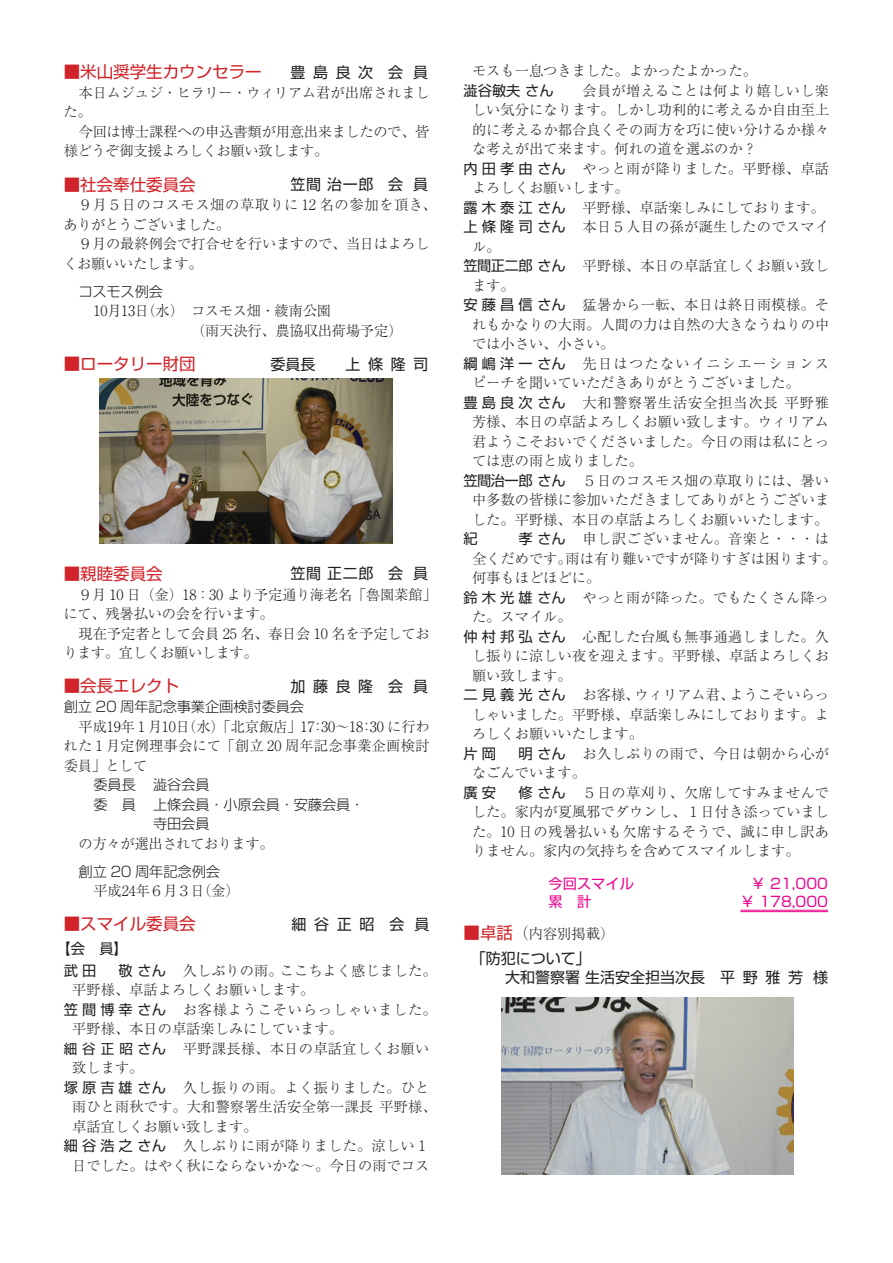
<style>
.page{position:relative;width:893px;height:1263px;background:#fff}
.page>*{position:absolute;margin:0;border:0;box-sizing:border-box;transform-origin:0 0}
.t1{font:16.5px "Shin Go Pro";color:#d1232a}
.t2{font:15px "Shin Go Pro";letter-spacing:.04em;color:#231f20}
.t3{font:15px "Shin Go Pro";color:#231f20}
.t4{font:300 14.25px/19.5px "Ryumin Pro";color:#231f20}
.t5{font:300 14.25px/19.5px "Ryumin Pro";letter-spacing:.02em;color:#231f20}
.t6{font:300 14.25px/19.5px "Ryumin Pro";letter-spacing:-.02em;color:#231f20}
.t7{font:300 14.25px "Shin Go Pro";letter-spacing:-.01em;color:#231f20}
.t8{font:300 14.25px/19.5px "Ryumin Pro";letter-spacing:.025em;color:#231f20}
.t9{font:300 14.25px/19.5px "Ryumin Pro";letter-spacing:.03em;color:#231f20}
.t10{font:14.25px "Shin Go Pro";color:#ed028c}
.t11{font:300 14.25px "Ryumin Pro";letter-spacing:-.025em;color:#231f20}
.t12{font:14.25px "Shin Go Pro";color:#231f20}
.s1{font-family:"Shin Go Pro";font-weight:400}
.s2{font-family:"Shin Go Pro";font-weight:400;font-size:13.5px}
.s3{font-family:"Shin Go Pro";font-weight:400;font-size:16.5px;color:#d1232a}
.s4{font-size:15.75px}
</style>
<div class="page">
<hr style="left:740px;top:910px;width:88px;height:1px;background:#ed028c">
<hr style="left:740px;top:911px;width:88px;height:1px;background:#ed028c">
<img style="left:501px;top:997px;width:293px;height:178px">
<img style="left:99px;top:378px;width:293px;height:165px">
<p class="t1" style="left:64px;top:58px;width:199px">■米山奨学生カウンセラー</p>
<p class="t2" style="left:290px;top:60px;width:139px">豊島良次 会 員</p>
<p class="t4" style="left:64px;top:82px;width:367px;text-indent:15px">本日ムジュジ・ヒラリー・ウィリアム君が出席されました。</p>
<p class="t4" style="left:64px;top:121px;width:367px;text-indent:15px">今回は博士課程への申込書類が用意出来ましたので、皆様どうぞ御支援よろしくお願い致します。</p>
<p class="t1" style="left:64px;top:171px;width:134px">■社会奉仕委員会</p>
<p class="t2" style="left:290px;top:172px;width:139px">笠間 治一郎 会 員</p>
<p class="t9" style="left:64px;top:194px;width:375px;text-indent:15px">９月５日のコスモス畑の草取りに 12 名の参加を頂き、ありがとうございました。</p>
<p class="t6" style="left:63px;top:233px;width:368px;text-indent:15px">９月の最終例会で打合せを行いますので、当日はよろしくお願いいたします。</p>
<p class="t7" style="left:78px;top:280px;width:86px">コスモス例会</p>
<p class="t4" style="left:93px;top:300px;width:239px">10月13日（水） コスモス畑・綾南公園</p>
<p class="t4" style="left:191px;top:320px;width:213px">（雨天決行、農協収出荷場予定）</p>
<p class="t1" style="left:64px;top:350px;width:134px">■ロータリー財団</p>
<p class="t2" style="left:270px;top:351px;width:159px">委員長　 上條隆司</p>
<p class="t1" style="left:64px;top:560px;width:100px">■親睦委員会</p>
<p class="t2" style="left:290px;top:561px;width:139px">笠間 正二郎 会 員</p>
<p class="t4" style="left:64px;top:583px;width:375px;text-indent:15px">９月 10 日（金）18：30 より予定通り海老名「魯園菜館」にて、残暑払いの会を行います。</p>
<p class="t6" style="left:63px;top:622px;width:368px;text-indent:15px">現在予定者として会員 25 名、春日会 10 名を予定しております。宜しくお願いします。</p>
<p class="t1" style="left:64px;top:673px;width:117px">■会長エレクト</p>
<p class="t2" style="left:290px;top:674px;width:139px">加藤良隆 会 員</p>
<p class="t7" style="left:64px;top:695px;width:242px">創立 20 周年記念事業企画検討委員会</p>
<p class="t4" style="left:64px;top:715px;width:367px;text-align:justify;text-indent:15px">平成19年１月10日（水）「北京飯店」17：30～18：30 に行われた１月定例理事会にて「創立 20 周年記念事業企画検討委員」として</p>
<p class="t7" style="left:93px;top:773px;width:118px">委員長 澁谷会員</p>
<p class="t7" style="left:93px;top:792px;width:272px">委　員 上條会員・小原会員・安藤会員・</p>
<p class="t7" style="left:153px;top:812px;width:58px">寺田会員</p>
<p class="t11" style="left:79px;top:832px;width:197px">の方々が選出されております。</p>
<p class="t7" style="left:79px;top:859px;width:143px">創立 20 周年記念例会</p>
<p class="t6" style="left:93px;top:880px;width:148px">平成24年６月３日（金）</p>
<p class="t1" style="left:64px;top:910px;width:134px">■スマイル委員会</p>
<p class="t2" style="left:292px;top:912px;width:139px">細谷正昭 会 員</p>
<p class="t12" style="left:57px;top:937px;width:73px">【会　員】</p>
<p class="t4" style="left:72px;top:960px;width:366px;text-indent:-9px"><span class="s1">武田　敬 さん</span> 久しぶりの雨。ここちよく感じました。平野様、卓話よろしくお願いします。</p>
<p class="t8" style="left:72px;top:999px;width:366px;text-indent:-9px"><span class="s1">笠間博幸 さん</span> お客様ようこそいらっしゃいました。平野様、本日の卓話楽しみにしています。</p>
<p class="t5" style="left:72px;top:1038px;width:359px;text-indent:-9px"><span class="s2">細谷正昭</span> <span class="s1">さん</span> 平野課長様、本日の卓話宜しくお願い致します。</p>
<p class="t4" style="left:72px;top:1077px;width:366px;text-indent:-9px"><span class="s1">塚原吉雄 さん</span> 久し振りの雨。よく振りました。ひと雨ひと雨秋です。大和警察署生活安全第一課長平野様、卓話宜しくお願い致します。</p>
<p class="t4" style="left:64px;top:1135px;width:367px;text-align:center"><span class="s1">細谷浩之 さん</span> 久しぶりに雨が降りました。涼しい１日でした。はやく秋にならないかな～。今日の雨でコス</p>
<p class="t4" style="left:472px;top:60px;width:286px">モスも一息つきました。よかったよかった。</p>
<p class="t12" style="left:463px;top:79px;width:92px">澁谷敏夫 さん</p>
<p class="t4" style="left:472px;top:80px;width:359px;text-align:justify;text-indent:111px">会員が増えることは何より嬉しいし楽しい気分になります。しかし功利的に考えるか自由至上的に考えるか都合良くその両方を巧に使い分けるか様々な考えが出て来ます。何れの道を選ぶのか？</p>
<p class="t5" style="left:472px;top:158px;width:359px;text-indent:-9px"><span class="s1">内田孝由 さん</span> やっと雨が降りました。平野様、卓話よろしくお願いします。</p>
<p class="t4" style="left:463px;top:197px;width:363px"><span class="s1">露木泰江 さん</span> 平野様、卓話楽しみにしております。</p>
<p class="t5" style="left:472px;top:216px;width:359px;text-indent:-9px"><span class="s1">上條隆司 さん</span> 本日５人目の孫が誕生したのでスマイル。</p>
<p class="t5" style="left:472px;top:255px;width:359px;text-indent:-9px"><span class="s1">笠間正二郎 さん</span> 平野様、本日の卓話宜しくお願い致します。</p>
<p class="t4" style="left:472px;top:294px;width:359px;text-align:justify;text-indent:-9px"><span class="s1">安藤昌信 さん</span> 猛暑から一転、本日は終日雨模様。それもかなりの大雨。人間の力は自然の大きなうねりの中では小さい、小さい。</p>
<p class="t4" style="left:472px;top:353px;width:359px;text-indent:-9px"><span class="s1">綱嶋洋一 さん</span> 先日はつたないイニシエーションスピーチを聞いていただきありがとうございました。</p>
<p class="t4" style="left:472px;top:392px;width:359px;text-align:justify;text-indent:-9px"><span class="s1">豊島良次 さん</span> 大和警察署生活安全担当次長平野雅芳様、本日の卓話よろしくお願い致します。ウィリアム君ようこそおいでくださいました。今日の雨は私にとっては恵の雨と成りました。</p>
<p class="t4" style="left:463px;top:470px;width:367px;text-align:center"><span class="s1">笠間治一郎 さん</span> ５日のコスモス畑の草取りには、暑い中多数の皆様に参加いただきましてありがとうございました。平野様、本日の卓話よろしくお願いいたします。</p>
<p class="t4" style="left:472px;top:528px;width:366px;text-indent:-9px"><span class="s1">紀　　孝 さん</span> 申し訳ございません。音楽と・・・は全くだめです。雨は有り難いですが降りすぎは困ります。何事もほどほどに。</p>
<p class="t5" style="left:472px;top:587px;width:359px;text-indent:-9px"><span class="s1">鈴木光雄 さん</span> やっと雨が降った。でもたくさん降った。スマイル。</p>
<p class="t4" style="left:472px;top:626px;width:359px;text-align:justify;text-indent:-9px"><span class="s1">仲村邦弘 さん</span> 心配した台風も無事通過しました。久し振りに涼しい夜を迎えます。平野様、卓話よろしくお願い致します。</p>
<p class="t4" style="left:472px;top:684px;width:359px;text-align:justify;text-indent:-9px"><span class="s1">二見義光 さん</span> お客様、ウィリアム君、ようこそいらっしゃいました。平野様、卓話楽しみにしております。よろしくお願いいたします。</p>
<p class="t5" style="left:472px;top:743px;width:359px;text-indent:-9px"><span class="s1">片岡　明 さん</span> お久しぶりの雨で、今日は朝から心がなごんでいます。</p>
<p class="t4" style="left:472px;top:782px;width:359px;text-align:justify;text-indent:-9px"><span class="s1">廣安　修 さん</span> ５日の草刈り、欠席してすみませんでした。家内が夏風邪でダウンし、１日付き添っていました。10 日の残暑払いも欠席するそうで、誠に申し訳ありません。家内の気持ちを含めてスマイルします。</p>
<p class="t10" style="left:549px;top:871px;width:87px">今回スマイル</p>
<p class="t10" style="left:751px;top:871px;width:78px">￥ 21,000</p>
<p class="t10" style="left:549px;top:889px;width:44px">累　計</p>
<p class="t10" style="left:740px;top:889px;width:89px">￥ 178,000</p>
<p class="t4" style="left:463px;top:922px;width:152px"><span class="s3">■卓話</span><span class="s4">（</span>内容別掲載）</p>
<p class="t2" style="left:471px;top:946px;width:121px">「防犯について」</p>
<p class="t3" style="left:505px;top:965px;width:324px">大和警察署 生活安全担当次長　平野雅芳 様</p>
</div>
